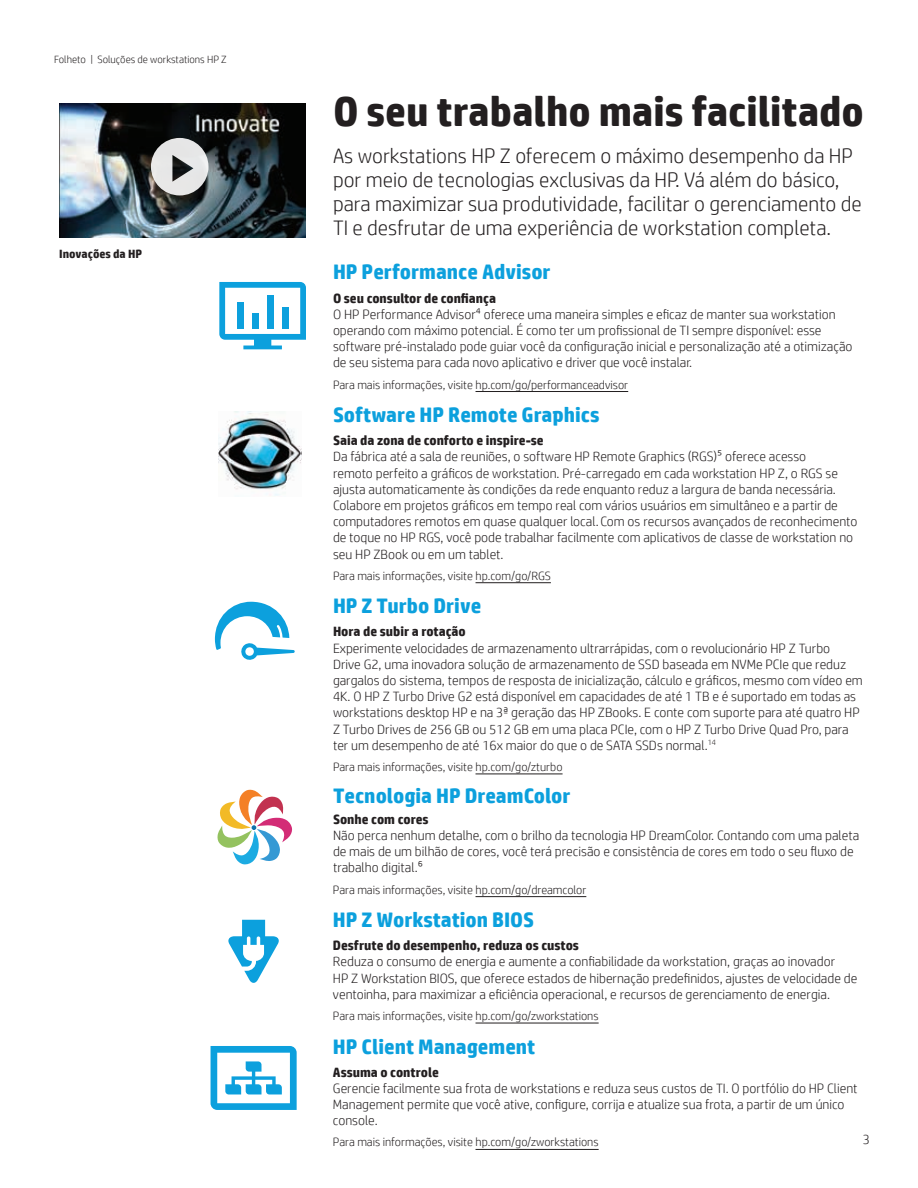
<style>
.page{position:relative;width:918px;height:1188px;background:#fff}
.page>*{position:absolute;margin:0;border:0;box-sizing:border-box;transform-origin:0 0}
.Headline_28_30{font:700 42px "HP Simplified";color:#231f20}
.Intro_14_16{font:300 21px/24px "HP Simplified";color:#231f20}
.Subhead_14_16_bold_b{font:700 21px "HP Simplified";color:#0ca0dd}
.Body{font:300 13.5px/16.2px "HP Simplified";color:#231f20}
.Body_last{font:300 13.5px/16.2px "HP Simplified";color:#231f20}
.Body_header_bold{font:300 13.5px/16.2px "HP Simplified";color:#231f20}
.Body_header_bold-2{font:700 13.5px "HP Simplified";color:#231f20}
.Body_last-2{font:300 12px "HP Simplified";color:#231f20}
.Body-2{font:300 12px "HP Simplified";color:#231f20}
.Body_header_bold-3{font:300 12px "HP Simplified";color:#231f20}
.Sidebar_header{font:700 12px "HP Simplified";color:#231f20}
.Title_descriptor{font:300 10.5px "HP Simplified";color:#231f20}
</style>
<div class="page">
<hr style="left:476px;top:391px;width:152px;height:1px;background:#231f20">
<hr style="left:476px;top:582px;width:75px;height:1px;background:#231f20">
<hr style="left:476px;top:774px;width:87px;height:1px;background:#231f20">
<hr style="left:476px;top:896px;width:110px;height:1px;background:#231f20">
<hr style="left:476px;top:1023px;width:123px;height:1px;background:#231f20">
<hr style="left:476px;top:1149px;width:123px;height:1px;background:#231f20">
<svg style="left:228px;top:920px;width:51px;height:63px"></svg>
<svg style="left:215px;top:602px;width:80px;height:58px"></svg>
<svg style="left:219px;top:282px;width:87px;height:67px"></svg>
<img style="left:219px;top:412px;width:83px;height:84px">
<svg style="left:218px;top:790px;width:74px;height:74px"></svg>
<img style="left:59px;top:103px;width:247px;height:134px">
<svg style="left:151px;top:138px;width:58px;height:57px;background:#ababab"></svg>
<svg style="left:211px;top:1046px;width:86px;height:64px"></svg>
<p class="Title_descriptor" style="left:54px;top:53px;width:174px">Folheto | Soluções de workstations HP Z</p>
<p class="Sidebar_header" style="left:59px;top:247px;width:85px">Inovações da HP</p>
<p class="Headline_28_30" style="left:333px;top:86px;width:532px">O seu trabalho mais facilitado</p>
<p class="Intro_14_16" style="left:333px;top:143px;width:530px">As workstations HP Z oferecem o máximo desempenho da HP por meio de tecnologias exclusivas da HP. Vá além do básico, para maximizar sua produtividade, facilitar o gerenciamento de TI e desfrutar de uma experiência de workstation completa.</p>
<p class="Subhead_14_16_bold_b" style="left:333px;top:260px;width:219px">HP Performance Advisor</p>
<p class="Body_header_bold-2" style="left:333px;top:290px;width:165px">O seu consultor de confiança</p>
<p class="Body_last" style="left:333px;top:306px;width:521px">O HP Performance Advisor4 oferece uma maneira simples e eficaz de manter sua workstation operando com máximo potencial. É como ter um profissional de TI sempre disponível: esse software pré-instalado pode guiar você da configuração inicial e personalização até a otimização de seu sistema para cada novo aplicativo e driver que você instalar.</p>
<p class="Body_last-2" style="left:333px;top:378px;width:297px">Para mais informações, visite hp.com/go/performanceadvisor</p>
<p class="Subhead_14_16_bold_b" style="left:333px;top:403px;width:268px">Software HP Remote Graphics</p>
<p class="Body_header_bold-2" style="left:333px;top:433px;width:212px">Saia da zona de conforto e inspire-se</p>
<p class="Body_last" style="left:333px;top:448px;width:526px">Da fábrica até a sala de reuniões, o software HP Remote Graphics (RGS)5 oferece acesso<br>remoto perfeito a gráficos de workstation. Pré-carregado em cada workstation HP Z, o RGS se ajusta automaticamente às condições da rede enquanto reduz a largura de banda necessária.<br>Colabore em projetos gráficos em tempo real com vários usuários em simultâneo e a partir de computadores remotos em quase qualquer local.Com os recursos avançados de reconhecimento de toque no HP RGS, você pode trabalhar facilmente com aplicativos de classe de workstation no seu HP ZBook ou em um tablet.</p>
<p class="Body_last-2" style="left:333px;top:569px;width:219px">Para mais informações, visite hp.com/go/RGS</p>
<p class="Subhead_14_16_bold_b" style="left:333px;top:594px;width:150px">HP Z Turbo Drive</p>
<p class="Body_header_bold-2" style="left:333px;top:624px;width:134px">Hora de subir a rotação</p>
<p class="Body" style="left:333px;top:640px;width:531px">Experimente velocidades de armazenamento ultrarrápidas, com o revolucionário HP Z Turbo<br>Drive G2, uma inovadora solução de armazenamento de SSD baseada em NVMe PCIe que reduz gargalos do sistema, tempos de resposta de inicialização, cálculo e gráficos, mesmo com vídeo em 4K. O HP Z Turbo Drive G2 está disponível em capacidades de até 1 TB e é suportado em todas as workstations desktop HP e na 3ª geração das HP ZBooks. E conte com suporte para até quatro HP Z Turbo Drives de 256 GB ou 512 GB em uma placa PCIe, com o HP Z Turbo Drive Quad Pro, para ter um desempenho de até 16x maior do que o de SATA SSDs normal.<sup>14</sup></p>
<p class="Body_last-2" style="left:333px;top:760px;width:231px">Para mais informações, visite hp.com/go/zturbo</p>
<p class="Subhead_14_16_bold_b" style="left:333px;top:784px;width:239px">Tecnologia HP DreamColor</p>
<p class="Body_header_bold-2" style="left:333px;top:811px;width:97px">Sonhe com cores</p>
<p class="Body_header_bold" style="left:333px;top:827px;width:528px">Não perca nenhum detalhe, com o brilho da tecnologia HP DreamColor. Contando com uma paleta de mais de um bilhão de cores, você terá precisão e consistência de cores em todo o seu fluxo de trabalho digital.6</p>
<p class="Body_header_bold-3" style="left:333px;top:883px;width:255px">Para mais informações, visite hp.com/go/dreamcolor</p>
<p class="Subhead_14_16_bold_b" style="left:333px;top:908px;width:203px">HP Z Workstation BIOS</p>
<p class="Body_header_bold-2" style="left:333px;top:938px;width:248px">Desfrute do desempenho, reduza os custos</p>
<p class="Body" style="left:333px;top:954px;width:526px">Reduza o consumo de energia e aumente a confiabilidade da workstation, graças ao inovador<br>HP Z Workstation BIOS, que oferece estados de hibernação predefinidos, ajustes de velocidade de ventoinha, para maximizar a eficiência operacional, e recursos de gerenciamento de energia.</p>
<p class="Body-2" style="left:333px;top:1009px;width:267px">Para mais informações, visite hp.com/go/zworkstations</p>
<p class="Subhead_14_16_bold_b" style="left:333px;top:1034px;width:204px">HP Client Management</p>
<p class="Body_header_bold-2" style="left:333px;top:1064px;width:107px">Assuma o controle</p>
<p class="Body" style="left:333px;top:1080px;width:526px">Gerencie facilmente sua frota de workstations e reduza seus custos de TI. O portfólio do HP Client<br>Management permite que você ative, configure, corrija e atualize sua frota, a partir de um único console.</p>
<p class="Body-2" style="left:333px;top:1136px;width:267px">Para mais informações, visite hp.com/go/zworkstations</p>
<p class="Body" style="left:863px;top:1131px;width:9px">3</p>
</div>
